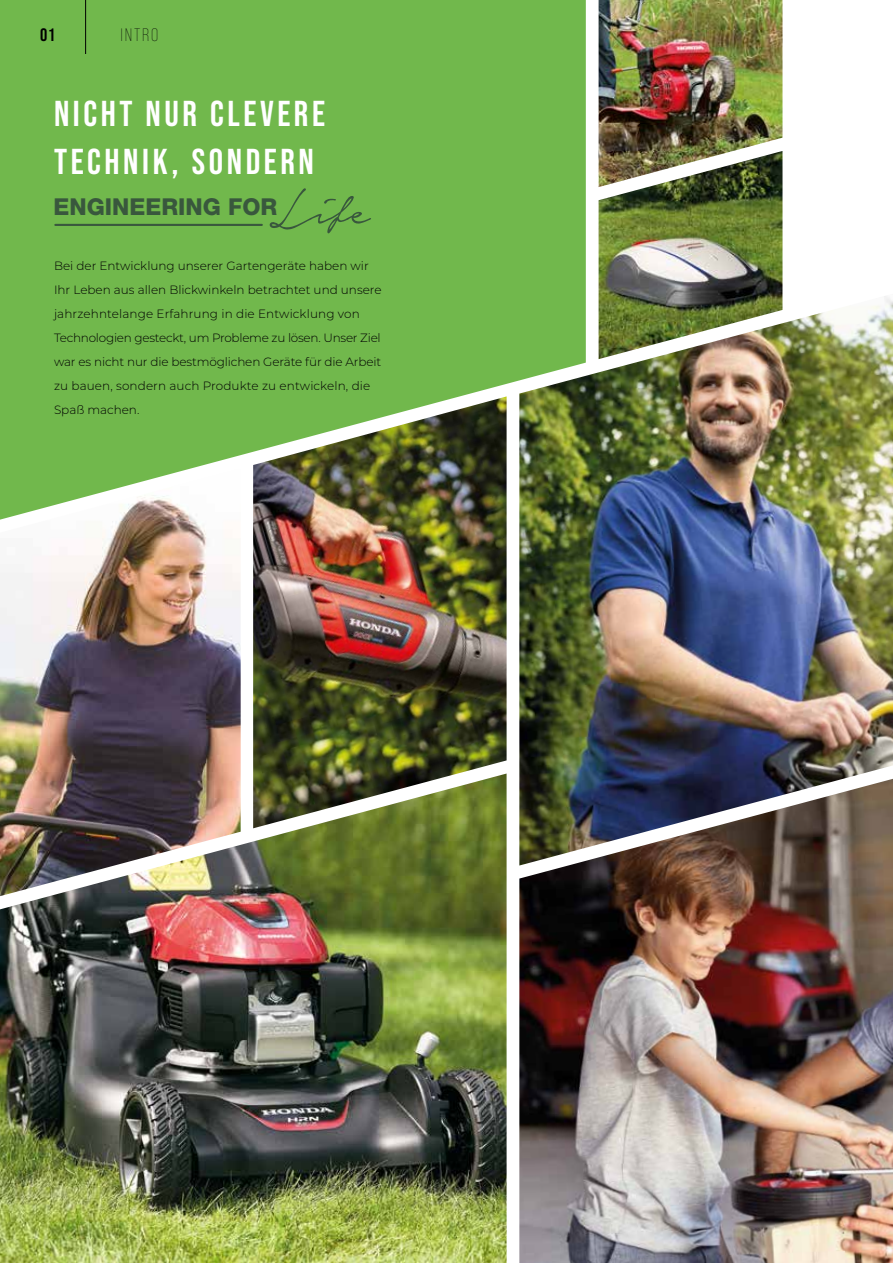
<style>
.page{position:relative;width:893px;height:1263px;background:#fff}
.page>*{position:absolute;margin:0;border:0;box-sizing:border-box;transform-origin:0 0}
.t1{font:63.6px "Notera";color:#39573d}
.t2{font:700 36px/48px "Bebas Neue Pro";letter-spacing:.1em;color:#fff}
.t3{font:800 23.25px "Helvetica Neue LT Std";color:#39573d}
.t4{font:300 18px "Bebas Neue Pro";letter-spacing:.1em;color:#000}
.t5{font:700 18px "Bebas Neue Pro";color:#000}
.t6{font:300 12px/24px "Montserrat";color:#000}
</style>
<div class="page">
<div style="left:0;top:0;width:586px;height:470px;background:#71b84c"></div>
<hr style="left:55px;top:224px;width:207px;height:2px;background:#39573d">
<img style="left:0;top:828px;width:507px;height:435px">
<img style="left:599px;top:0;width:183px;height:151px">
<img style="left:253px;top:396px;width:254px;height:432px">
<img style="left:599px;top:151px;width:183px;height:142px">
<img style="left:0;top:470px;width:241px;height:426px">
<img style="left:519px;top:865px;width:374px;height:398px">
<img style="left:519px;top:294px;width:374px;height:571px">
<hr style="left:85px;top:0;width:1px;height:54px;background:#000">
<h3 class="t5" style="left:40px;top:25px;width:16px">01</h3>
<h3 class="t4" style="left:120px;top:25px;width:39px">INTRO</h3>
<h2 class="t2" style="left:54px;top:89px;width:272px">NICHT NUR CLEVERE<br>TECHNIK, SONDERN</h2>
<h3 class="t3" style="left:53px;top:193px;width:225px">ENGINEERING FOR</h3>
<h1 class="t1" style="left:269px;top:179px;width:102px">Life</h1>
<p class="t6" style="left:54px;top:253px;width:329px">Bei der Entwicklung unserer Gartengeräte haben wir Ihr Leben aus allen Blickwinkeln betrachtet und unsere jahrzehntelange Erfahrung in die Entwicklung von Technologien gesteckt, um Probleme zu lösen. Unser Ziel war es nicht nur die bestmöglichen Geräte für die Arbeit zu bauen, sondern auch Produkte zu entwickeln, die Spaß machen.</p>
</div>
